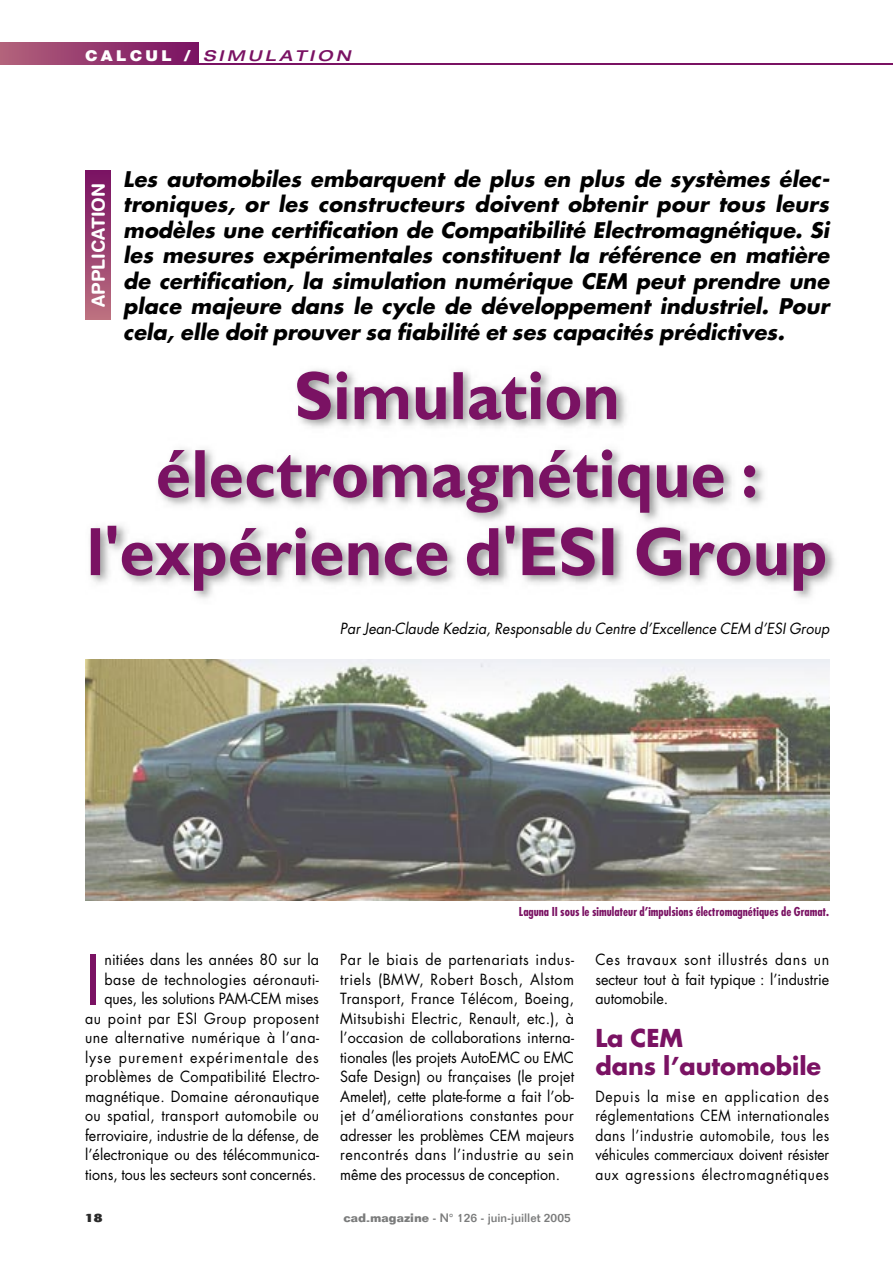
<style>
.page{position:relative;width:893px;height:1263px;background:#fff}
.page>*{position:absolute;margin:0;border:0;box-sizing:border-box;transform-origin:0 0}
.t1{font:700 69px/78px "Gill Sans";color:#7a1263;text-align:center;scale:.93 1}
.t2{font:66.75px "Futura";color:#7a1263}
.t3{font:700 24px/28.5px "Futura";color:#7a1263}
.t4{font:italic 700 21px/25.5px "Futura";color:#000;text-align:justify}
.t5{font:700 18px "Helvetica Rounded";color:#fff}
.t6{font:15px/19.5px "Futura";letter-spacing:.02em;color:#000;text-align:justify;scale:.95 1}
.t7{font:15px/19.5px "Futura";letter-spacing:.02em;color:#000;text-align:justify;scale:.92 1}
.t8{font:italic 15px "Futura";color:#000;scale:.95 1}
.t9{font:italic 500 expanded 15px "Helvetica Neue";letter-spacing:.2em;color:#7a1263;scale:1.1 1}
.t10{font:700 condensed 12px "Futura";color:#7a1263}
.t11{font:500 12px "Folio";color:#7b7c7c}
.t12{font:800 12px "Folio";color:#2a2a2a}
.s1{font-weight:900;font-style:normal;font-stretch:normal;color:#fff}
.s2{font-weight:700}
</style>
<div class="page">
<hr style="left:85px;top:64px;width:808px;height:1px;background:#7a1263">
<div style="left:0;top:42px;width:199px;height:23px;background:linear-gradient(to right,#b2627b,#791062)"></div>
<img style="left:85px;top:659px;width:744px;height:241px">
<img style="left:90px;top:369px;width:745px;height:230px">
<div style="left:85px;top:170px;width:26px;height:150px;background:linear-gradient(to bottom,#780f62,#bc707f)"></div>
<p class="t9" style="left:85px;top:46px;width:243px"><span class="s1">CALCUL /</span> SIMULATION</p>
<p class="t5" style="left:88px;top:307px;width:126px;rotate:-90deg">APPLICATION</p>
<p class="t4" style="left:123px;top:166px;width:707px">Les automobiles embarquent de plus en plus de systèmes élec&shy;troniques, or les constructeurs doivent obtenir pour tous leurs modèles une certification de Compatibilité Electromagnétique. Si les mesures expérimentales constituent la référence en matière de certification, la simulation numérique CEM peut prendre une place majeure dans le cycle de développement industriel. Pour cela, elle doit prouver sa fiabilité et ses capacités prédictives.</p>
<h1 class="t1" style="left:87px;top:357px;width:798px">Simulation électromagnétique : l'expérience d'ESI Group</h1>
<p class="t8" style="left:340px;top:618px;width:517px">Par Jean-Claude Kedzia, Responsable du Centre d’Excellence CEM d’ESI Group</p>
<p class="t10" style="left:519px;top:904px;width:312px">Laguna II sous le simulateur d’impulsions électromagnétiques de Gramat.</p>
<p class="t6" style="left:85px;top:950px;width:248px;text-align:right">nitiées dans les années 80 sur la base de technologies aéronauti&shy;ques, les solutions PAM-CEM mises au point par ESI Group proposent une alternative numérique à l’ana&shy;lyse purement expérimentale des problèmes de Compatibilité Electro&shy;magnétique. Domaine aéronautique ou spatial, transport automobile ou ferroviaire, industrie de la défense, de l’électronique ou des télécommunica&shy;tions, tous les secteurs sont concernés.</p>
<p class="t6" style="left:340px;top:950px;width:248px">Par le biais de partenariats indus&shy;triels (BMW, Robert Bosch, Alstom Transport, France Télécom, Boeing, Mitsubishi Electric, Renault, etc.), à l’occasion de collaborations interna&shy;tionales (les projets AutoEMC ou EMC Safe Design) ou françaises (le projet Amelet), cette plate-forme a fait l’ob&shy;jet d’améliorations constantes pour adresser les problèmes CEM majeurs rencontrés dans l’industrie au sein même des processus de conception.</p>
<p class="t6" style="left:595px;top:950px;width:248px">Ces travaux sont illustrés dans un secteur tout à fait typique : l’industrie automobile.</p>
<h2 class="t2" style="left:85px;top:937px;width:17px">I</h2>
<h3 class="t3" style="left:595px;top:1023px;width:227px">La CEM<br>dans l’automobile</h3>
<p class="t7" style="left:595px;top:1086px;width:256px">Depuis la mise en application des réglementations CEM internationales dans l’industrie automobile, tous les véhicules commerciaux doivent résister aux agressions électromagnétiques</p>
<p class="t12" style="left:85px;top:1210px;width:19px">18</p>
<p class="t11" style="left:344px;top:1210px;width:229px"><span class="s2">cad-magazine</span> - N° 126 - juin-juillet 2005</p>
</div>
